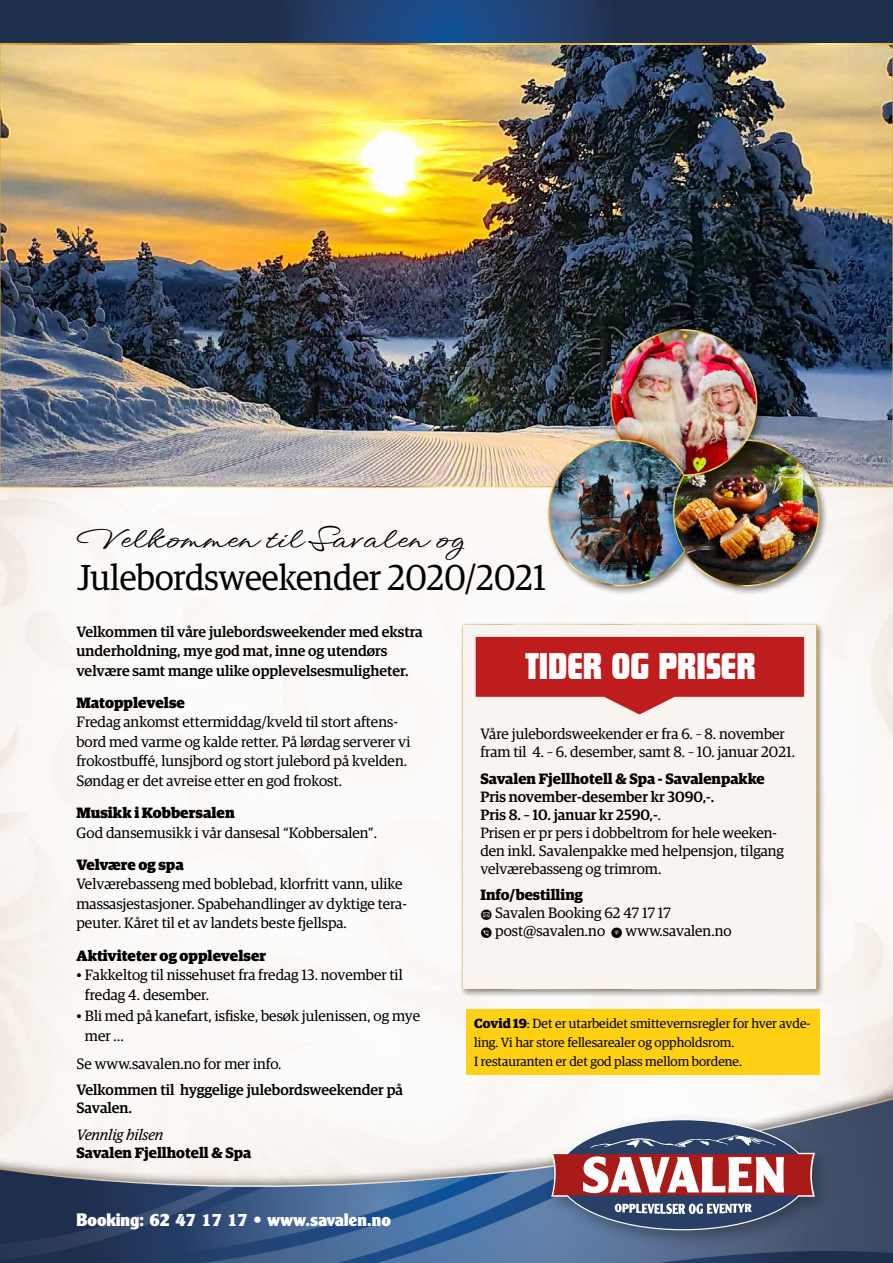
<style>
.page{position:relative;width:893px;height:1263px;background:#fff}
.page>*{position:absolute;margin:0;border:0;box-sizing:border-box;transform-origin:0 0}
.t1{font:36px "Guardian Egyp";color:#000;scale:.95 1}
.t2{font:34.5px "Futura ND Display";color:#fff}
.t3{font:500 33px "Wind Song Pro";color:#000}
.t4{font:900 17.7px "Clearface Gothic LT Std";letter-spacing:-.005em;color:#fff}
.t5{font:15px/19.5px "Guardian Egyp";color:#000}
.t6{font:500 15px/19.5px "Guardian Egyp";color:#000}
.t7{font:900 15px "Guardian Egyp";color:#000}
.t8{font:700 15px "Guardian Egyp";color:#000}
.t9{font:italic 15px "Guardian Egyp";color:#000}
.t10{font:13.2px/19.2px "Guardian Egyp";color:#000}
.s1{font-weight:500}
.s2{font-weight:700}
.s3{font-family:"Socialico Plus"}
</style>
<div class="page">
<div style="left:0;top:42px;width:893px;height:1160px;background:#fcfaf8"></div>
<img style="left:2px;top:45px;width:889px;height:440px">
<div style="left:0;top:1083px;width:893px;height:180px;background:#000;opacity:.5"></div>
<svg style="left:0;top:1093px;width:893px;height:170px"></svg>
<div style="left:545px;top:1111px;width:287px;height:138px;background:#000;opacity:.3"></div>
<div style="left:558px;top:1120px;width:250px;height:110px;background:#2a3f65;border-radius:50%"></div>
<svg style="left:550px;top:1135px;width:266px;height:62px"></svg>
<svg style="left:615px;top:1203px;width:137px;height:11px"></svg>
<div style="left:546px;top:326px;width:283px;height:269px;background:#000;opacity:.45"></div>
<img style="left:673px;top:440px;width:146px;height:146px;border-radius:73px">
<img style="left:611px;top:330px;width:146px;height:145px;border-radius:73px">
<img style="left:548px;top:429px;width:222px;height:158px">
<svg style="left:0;top:43px;width:893px;height:2px;background:#daae4e"></svg>
<svg style="left:0;top:0;width:893px;height:43px;background:#1e355c"></svg>
<div style="left:459px;top:621px;width:366px;height:376px;background:#000;opacity:.45"></div>
<div style="left:463px;top:625px;width:354px;height:364px;background:#f9f4f0"></div>
<svg style="left:476px;top:637px;width:328px;height:77px"></svg>
<div style="left:466px;top:1009px;width:353px;height:66px;background:#ffd014"></div>
<h3 class="t3" style="left:77px;top:516px;width:388px">Velkommen til Savalen og</h3>
<h1 class="t1" style="left:77px;top:553px;width:495px">Julebordsweekender 2020/2021</h1>
<p class="t6" style="left:76px;top:620px;width:348px">Velkommen til våre julebordsweekender med ekstra underholdning, mye god mat, inne og utendørs velvære samt mange ulike opplevelsesmuligheter.</p>
<p class="t7" style="left:76px;top:691px;width:110px">Matopplevelse</p>
<p class="t5" style="left:76px;top:711px;width:335px">Fredag ankomst ettermiddag/kveld til stort aftens&shy;bord med varme og kalde retter. På lørdag serverer vi frokostbuffé, lunsjbord og stort julebord på kvelden.<br>Søndag er det avreise etter en god frokost.</p>
<p class="t7" style="left:76px;top:801px;width:160px">Musikk i Kobbersalen</p>
<p class="t5" style="left:76px;top:822px;width:302px">God dansemusikk i vår dansesal “Kobbersalen”.</p>
<p class="t7" style="left:76px;top:853px;width:109px">Velvære og spa</p>
<p class="t5" style="left:76px;top:873px;width:332px">Velværebasseng med boblebad, klorfritt vann, ulike massasjestasjoner. Spabehandlinger av dyktige tera&shy;peuter. Kåret til et av landets beste fjellspa.</p>
<p class="t7" style="left:76px;top:943px;width:191px">Aktiviteter og opplevelser</p>
<p class="t5" style="left:85px;top:964px;width:319px;text-indent:-9px">• Fakkeltog til nissehuset fra fredag 13. november til fredag 4. desember.</p>
<p class="t5" style="left:85px;top:1005px;width:337px;text-indent:-9px">• Bli med på kanefart, isfiske, besøk julenissen, og mye mer …</p>
<p class="t5" style="left:76px;top:1053px;width:207px">Se www.savalen.no for mer info.</p>
<p class="t6" style="left:76px;top:1080px;width:328px;line-height:18px">Velkommen til hyggelige julebordsweekender på<br>Savalen.</p>
<p class="t9" style="left:76px;top:1124px;width:88px">Vennlig hilsen</p>
<p class="t8" style="left:76px;top:1141px;width:176px">Savalen Fjellhotell &amp; Spa</p>
<p class="t4" style="left:77px;top:1209px;width:316px">Booking: 62 47 17 17 • www.savalen.no</p>
<h2 class="t2" style="left:525px;top:644px;width:232px">TIDER OG PRISER</h2>
<p class="t5" style="left:480px;top:724px;width:316px;line-height:18px">Våre julebordsweekender er fra 6. – 8. november fram til 4. – 6. desember, samt 8. – 10. januar 2021.</p>
<p class="t8" style="left:480px;top:767px;width:286px">Savalen Fjellhotell &amp; Spa - Savalenpakke</p>
<p class="t5" style="left:480px;top:787px;width:305px;line-height:18px"><span class="s1">Pris november-desember kr 3090,-.<br>Pris 8. – 10. januar kr 2590,-</span>.<br>Prisen er pr pers i dobbeltrom for hele weeken&shy;den inkl. Savalenpakke med helpensjon, tilgang velværebasseng og trimrom.</p>
<p class="t5" style="left:480px;top:885px;width:253px;line-height:18px"><span class="s2">Info/bestilling<br></span><span class="s3">m</span> Savalen Booking 62 47 17 17<br><span class="s3">v</span> post@savalen.no <span class="s3">7</span> www.savalen.no</p>
<p class="t10" style="left:474px;top:1013px;width:338px"><span class="s2">Covid 19</span>: Det er utarbeidet smittevernsregler for hver avde&shy;ling. Vi har store fellesarealer og oppholdsrom.<br>I restauranten er det god plass mellom bordene.</p>
</div>
